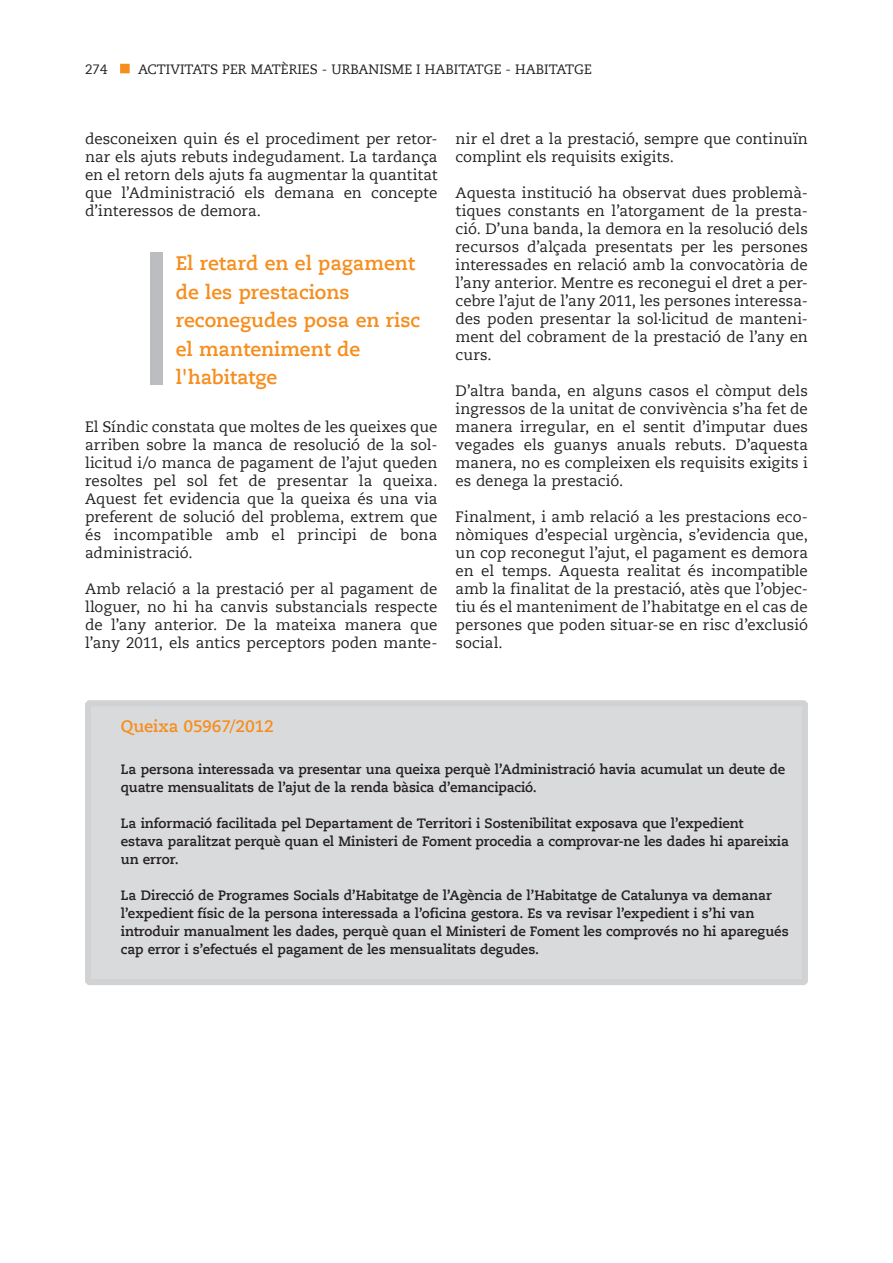
<style>
.page{position:relative;width:893px;height:1263px;background:#fff}
.page>*{position:absolute;margin:0;border:0;box-sizing:border-box;transform-origin:0 0}
.Destacat{font:700 19.5px/28.5px "Caecilia LT";color:#f68e1e}
.t1{font:700 16.5px "Caecilia LT";letter-spacing:-.01em;color:#f68e1e}
.Txt_gral{font:15px/18px "Caecilia LT";color:#231f20;text-align:justify}
.Expedient{font:700 13.5px/18px "Caecilia LT";letter-spacing:-.01em;color:#231f20}
.t2{font:13.5px "Caecilia LT";color:#231f20}
</style>
<div class="page">
<div style="left:120px;top:64px;width:10px;height:9px;background:#f68e1e;border:2px solid #f68e1e"></div>
<div style="left:88px;top:703px;width:717px;height:279px;background:#d9dadc"></div>
<div style="left:85px;top:700px;width:723px;height:285px;border:6px solid #d1d2d4"></div>
<div style="left:150px;top:252px;width:12px;height:132px;background:#bcbdc0"></div>
<p class="t2" style="left:85px;top:62px;width:24px">274</p>
<p class="t2" style="left:138px;top:62px;width:455px">ACTIVITATS PER MATÈRIES - URBANISME I HABITATGE - HABITATGE</p>
<p class="Txt_gral" style="left:85px;top:130px;width:354px">desconeixen quin és el procediment per retor&shy;nar els ajuts rebuts indegudament. La tardança en el retorn dels ajuts fa augmentar la quantitat que l’Administració els demana en concepte d’interessos de demora.</p>
<p class="Destacat" style="left:176px;top:249px;width:246px">El retard en el pagament de les prestacions reconegudes posa en risc el manteniment de l'habitatge</p>
<p class="Txt_gral" style="left:85px;top:418px;width:354px;text-align:left">El Síndic constata que moltes de les queixes que arriben sobre la manca de resolució de la sol· licitud i/o manca de pagament de l’ajut queden resoltes pel sol fet de presentar la queixa.<br>Aquest fet evidencia que la queixa és una via preferent de solució del problema, extrem que és incompatible amb el principi de bona administració.</p>
<p class="Txt_gral" style="left:85px;top:580px;width:354px">Amb relació a la prestació per al pagament de lloguer, no hi ha canvis substancials respecte de l’any anterior. De la mateixa manera que l’any 2011, els antics perceptors poden mante-</p>
<p class="Txt_gral" style="left:455px;top:130px;width:354px">nir el dret a la prestació, sempre que continuïn complint els requisits exigits.</p>
<p class="Txt_gral" style="left:455px;top:184px;width:354px">Aquesta institució ha observat dues problemà&shy;tiques constants en l’atorgament de la presta&shy;ció. D’una banda, la demora en la resolució dels recursos d’alçada presentats per les persones interessades en relació amb la convocatòria de l’any anterior. Mentre es reconegui el dret a per&shy;cebre l’ajut de l’any 2011, les persones interessa&shy;des poden presentar la sol·licitud de manteni&shy;ment del cobrament de la prestació de l’any en curs.</p>
<p class="Txt_gral" style="left:455px;top:382px;width:354px">D’altra banda, en alguns casos el còmput dels ingressos de la unitat de convivència s’ha fet de manera irregular, en el sentit d’imputar dues vegades els guanys anuals rebuts. D’aquesta manera, no es compleixen els requisits exigits i es denega la prestació.</p>
<p class="Txt_gral" style="left:455px;top:508px;width:354px">Finalment, i amb relació a les prestacions eco&shy;nòmiques d’especial urgència, s’evidencia que, un cop reconegut l’ajut, el pagament es demora en el temps. Aquesta realitat és incompatible amb la finalitat de la prestació, atès que l’objec&shy;tiu és el manteniment de l’habitatge en el cas de persones que poden situar-se en risc d’exclusió social.</p>
<p class="t1" style="left:121px;top:716px;width:155px">Queixa 05967/2012</p>
<p class="Expedient" style="left:121px;top:761px;width:666px">La persona interessada va presentar una queixa perquè l’Administració havia acumulat un deute de quatre mensualitats de l’ajut de la renda bàsica d’emancipació.</p>
<p class="Expedient" style="left:121px;top:815px;width:670px">La informació facilitada pel Departament de Territori i Sostenibilitat exposava que l’expedient estava paralitzat perquè quan el Ministeri de Foment procedia a comprovar-ne les dades hi apareixia un error.</p>
<p class="Expedient" style="left:121px;top:887px;width:669px">La Direcció de Programes Socials d’Habitatge de l’Agència de l’Habitatge de Catalunya va demanar l’expedient físic de la persona interessada a l’oficina gestora. Es va revisar l’expedient i s’hi van introduir manualment les dades, perquè quan el Ministeri de Foment les comprovés no hi aparegués cap error i s’efectués el pagament de les mensualitats degudes.</p>
</div>
